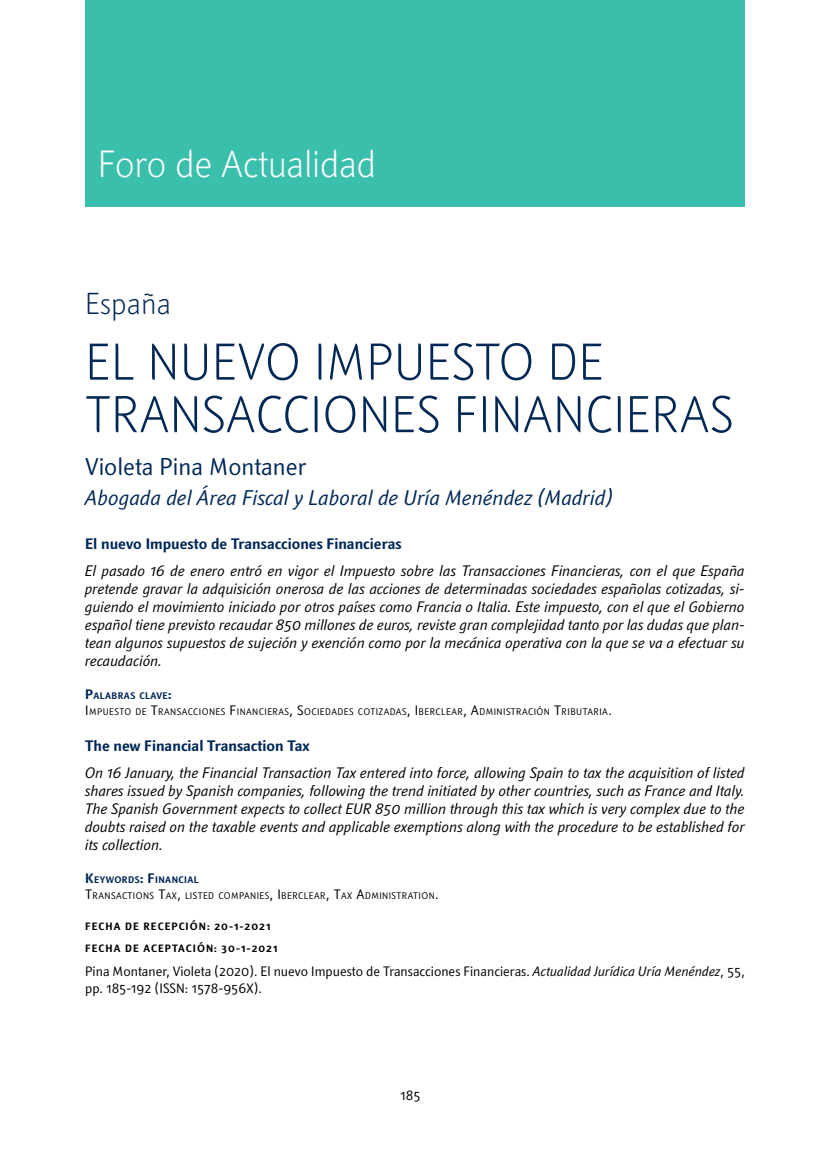
<style>
.page{position:relative;width:830px;height:1149px;background:#fff}
.page>*{position:absolute;margin:0;border:0;box-sizing:border-box;transform-origin:0 0}
.t1{font:300 51px/52.5px "Textra LT";color:#002856}
.t2{font:300 37.5px "Textra LT";letter-spacing:-.01em;color:#fff}
.t3{font:300 30px "Textra LT";color:#002856}
.t4{font:24px "Textra LT";color:#002856}
.t5{font:italic 21px "Textra LT";color:#002856}
.t6{font:italic 15px/18px "Textra LT";color:#000;text-align:justify}
.t7{font:700 15px "Textra LT";color:#002856}
.t8{font:13.5px/16.2px "Textra LT";color:#000}
.t9{font:700 10.5px/22px "Textra LT";letter-spacing:.1em;color:#000}
.t10{font:9.45px/16.2px "Textra LT";letter-spacing:.045em;color:#000}
.s1{font-weight:700;font-size:13.5px;color:#002856}
.s2{font-weight:700;color:#002856}
.s3{font-size:13.5px}
.s4{font-style:italic}
</style>
<div class="page">
<div style="left:85px;top:0;width:659px;height:207px;background:#3bbfad"></div>
<h2 class="t2" style="left:98px;top:140px;width:279px">Foro de Actualidad</h2>
<h3 class="t3" style="left:85px;top:285px;width:87px">España</h3>
<h1 class="t1" style="left:85px;top:334px;width:649px">EL NUEVO IMPUESTO DE<br>TRANSACCIONES FINANCIERAS</h1>
<h3 class="t4" style="left:85px;top:451px;width:223px">Violeta Pina Montaner</h3>
<h3 class="t5" style="left:85px;top:484px;width:529px">Abogada del Área Fiscal y Laboral de Uría Menéndez (Madrid)</h3>
<p class="t7" style="left:85px;top:533px;width:318px">El nuevo Impuesto de Transacciones Financieras</p>
<p class="t6" style="left:85px;top:561px;width:661px">El pasado 16 de enero entró en vigor el Impuesto sobre las Transacciones Financieras, con el que España pretende gravar la adquisición onerosa de las acciones de determinadas sociedades españolas cotizadas, si&shy;guiendo el movimiento iniciado por otros países como Francia o Italia. Este impuesto, con el que el Gobierno español tiene previsto recaudar 850 millones de euros, reviste gran complejidad tanto por las dudas que plan&shy;tean algunos supuestos de sujeción y exención como por la mecánica operativa con la que se va a efectuar su recaudación.</p>
<p class="t10" style="left:85px;top:687px;width:528px"><span class="s1">P</span><span class="s2">ALABRAS CLAVE</span><span class="s1">:<br></span><span class="s3">I</span> MPU ESTO DE <span class="s3">T</span>RANSACCIONES <span class="s3">F</span> INANCIERAS<span class="s3">, S</span>OCIEDADES COTIZADAS<span class="s3">, I</span> BERCLEAR<span class="s3">, A</span>DMINISTRACIÓN <span class="s3">T</span>RIBUTARIA<span class="s3">.</span></p>
<p class="t7" style="left:85px;top:735px;width:226px">The new Financial Transaction Tax</p>
<p class="t6" style="left:85px;top:762px;width:661px">On 16 January, the Financial Transaction Tax entered into force, allowing Spain to tax the acquisition of listed shares issued by Spanish companies, following the trend initiated by other countries, such as France and Italy.<br>The Spanish Government expects to collect EUR 850 million through this tax which is very complex due to the doubts raised on the taxable events and applicable exemptions along with the procedure to be established for its collection.</p>
<p class="t10" style="left:85px;top:871px;width:355px"><span class="s1">K</span><span class="s2">EYWORDS</span><span class="s1">: F</span><span class="s2">INANCIAL<br></span><span class="s3">T</span>RANSACTIONS <span class="s3">T</span>AX<span class="s3">,</span> LISTED COMPANIES<span class="s3">, I</span> BERCLEAR<span class="s3">, T</span>AX <span class="s3">A</span>DMINISTRATION<span class="s3">.</span></p>
<p class="t9" style="left:85px;top:914px;width:194px">FECHA DE RECEPCIÓN: 20-1-2021<br>FECHA DE ACEPTACIÓN: 30-1-2021</p>
<p class="t8" style="left:85px;top:963px;width:661px">Pina Montaner, Violeta (2020). El nuevo Impuesto de Transacciones Financieras. <span class="s4">Actualidad Jurídica Uría Menéndez</span>, 55, pp. 185-192 (ISSN: 1578-956X).</p>
<p class="t8" style="left:400px;top:1086px;width:22px">185</p>
</div>
